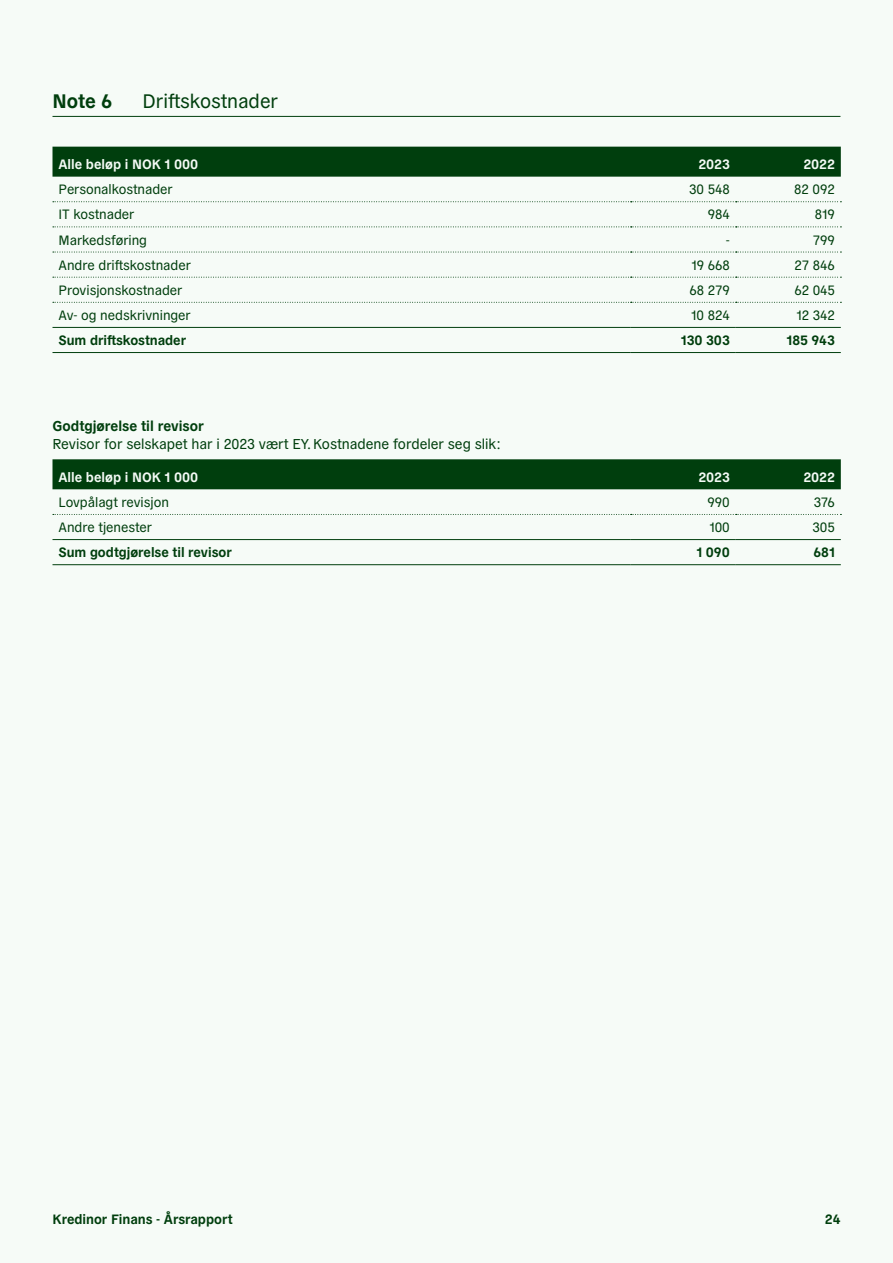
<style>
.page{position:relative;width:893px;height:1263px;background:#f6fbf7}
.page>*{position:absolute;margin:0;border:0;box-sizing:border-box;transform-origin:0 0}
.t1{font:19.5px "General Grotesque";color:#003e0d}
.t2{font:700 19.5px "General Grotesque";color:#003e0d}
.t3{font:14.25px "General Grotesque";color:#003e0d}
.t4{font:700 14.25px "General Grotesque";color:#003e0d}
.t5{font:13.5px "General Grotesque";color:#003e0d}
.t6{font:700 13.5px "General Grotesque";color:#003e0d}
.t7{font:700 13.5px "General Grotesque";color:#f4faf5}
</style>
<div class="page">
<hr style="left:52px;top:116px;width:788px;height:1px;background:#003e0d">
<div style="left:52px;top:147px;width:789px;height:30px;background:#003e0d"></div>
<svg style="left:53px;top:277px;width:788px;height:1px"></svg>
<hr style="left:52px;top:327px;width:579px;height:1px;background:#003e0d">
<hr style="left:631px;top:327px;width:105px;height:1px;background:#003e0d">
<hr style="left:736px;top:327px;width:105px;height:1px;background:#003e0d">
<hr style="left:52px;top:352px;width:579px;height:1px;background:#003e0d">
<hr style="left:631px;top:352px;width:105px;height:1px;background:#003e0d">
<hr style="left:736px;top:352px;width:105px;height:1px;background:#003e0d">
<svg style="left:53px;top:201px;width:788px;height:1px"></svg>
<svg style="left:53px;top:302px;width:788px;height:1px"></svg>
<svg style="left:53px;top:227px;width:788px;height:1px"></svg>
<svg style="left:53px;top:252px;width:788px;height:1px"></svg>
<div style="left:52px;top:459px;width:789px;height:30px;background:#003e0d"></div>
<hr style="left:52px;top:539px;width:579px;height:1px;background:#003e0d">
<hr style="left:631px;top:539px;width:105px;height:1px;background:#003e0d">
<hr style="left:736px;top:539px;width:105px;height:1px;background:#003e0d">
<hr style="left:52px;top:564px;width:579px;height:1px;background:#003e0d">
<hr style="left:631px;top:564px;width:105px;height:1px;background:#003e0d">
<hr style="left:736px;top:564px;width:105px;height:1px;background:#003e0d">
<svg style="left:53px;top:514px;width:788px;height:1px"></svg>
<h1 class="t2" style="left:52px;top:87px;width:61px">Note 6</h1>
<h1 class="t1" style="left:142px;top:87px;width:137px">Driftskostnader</h1>
<p class="t7" style="left:58px;top:155px;width:141px">Alle beløp i NOK 1 000</p>
<p class="t7" style="left:698px;top:155px;width:33px">2023</p>
<p class="t7" style="left:803px;top:155px;width:33px">2022</p>
<p class="t5" style="left:58px;top:180px;width:116px">Personalkostnader</p>
<p class="t5" style="left:689px;top:180px;width:42px">30 548</p>
<p class="t5" style="left:794px;top:180px;width:42px">82 092</p>
<p class="t5" style="left:58px;top:205px;width:77px">IT kostnader</p>
<p class="t5" style="left:708px;top:205px;width:24px">984</p>
<p class="t5" style="left:815px;top:205px;width:22px">819</p>
<p class="t5" style="left:58px;top:230px;width:90px">Markedsføring</p>
<p class="t5" style="left:726px;top:230px;width:6px">-</p>
<p class="t5" style="left:813px;top:230px;width:24px">799</p>
<p class="t5" style="left:58px;top:256px;width:134px">Andre driftskostnader</p>
<p class="t5" style="left:691px;top:256px;width:40px">19 668</p>
<p class="t5" style="left:794px;top:256px;width:42px">27 846</p>
<p class="t5" style="left:59px;top:281px;width:125px">Provisjonskostnader</p>
<p class="t5" style="left:689px;top:281px;width:42px">68 279</p>
<p class="t5" style="left:794px;top:281px;width:42px">62 045</p>
<p class="t5" style="left:58px;top:306px;width:134px">Av- og nedskrivninger</p>
<p class="t5" style="left:691px;top:306px;width:40px">10 824</p>
<p class="t5" style="left:796px;top:306px;width:40px">12 342</p>
<p class="t6" style="left:58px;top:331px;width:129px">Sum driftskostnader</p>
<p class="t6" style="left:681px;top:331px;width:50px">130 303</p>
<p class="t6" style="left:786px;top:331px;width:50px">185 943</p>
<p class="t4" style="left:52px;top:416px;width:153px">Godtgjørelse til revisor</p>
<p class="t3" style="left:52px;top:434px;width:450px">Revisor for selskapet har i 2023 vært EY. Kostnadene fordeler seg slik:</p>
<p class="t7" style="left:58px;top:467px;width:141px">Alle beløp i NOK 1 000</p>
<p class="t7" style="left:698px;top:467px;width:33px">2023</p>
<p class="t7" style="left:803px;top:467px;width:33px">2022</p>
<p class="t5" style="left:58px;top:493px;width:112px">Lovpålagt revisjon</p>
<p class="t5" style="left:707px;top:493px;width:24px">990</p>
<p class="t5" style="left:814px;top:493px;width:22px">376</p>
<p class="t5" style="left:58px;top:518px;width:95px">Andre tjenester</p>
<p class="t5" style="left:709px;top:518px;width:22px">100</p>
<p class="t5" style="left:812px;top:518px;width:24px">305</p>
<p class="t6" style="left:58px;top:543px;width:175px">Sum godtgjørelse til revisor</p>
<p class="t6" style="left:696px;top:543px;width:35px">1 090</p>
<p class="t6" style="left:813px;top:543px;width:23px">681</p>
<p class="t6" style="left:52px;top:1210px;width:181px">Kredinor Finans - Årsrapport</p>
<p class="t6" style="left:825px;top:1210px;width:17px">24</p>
</div>
